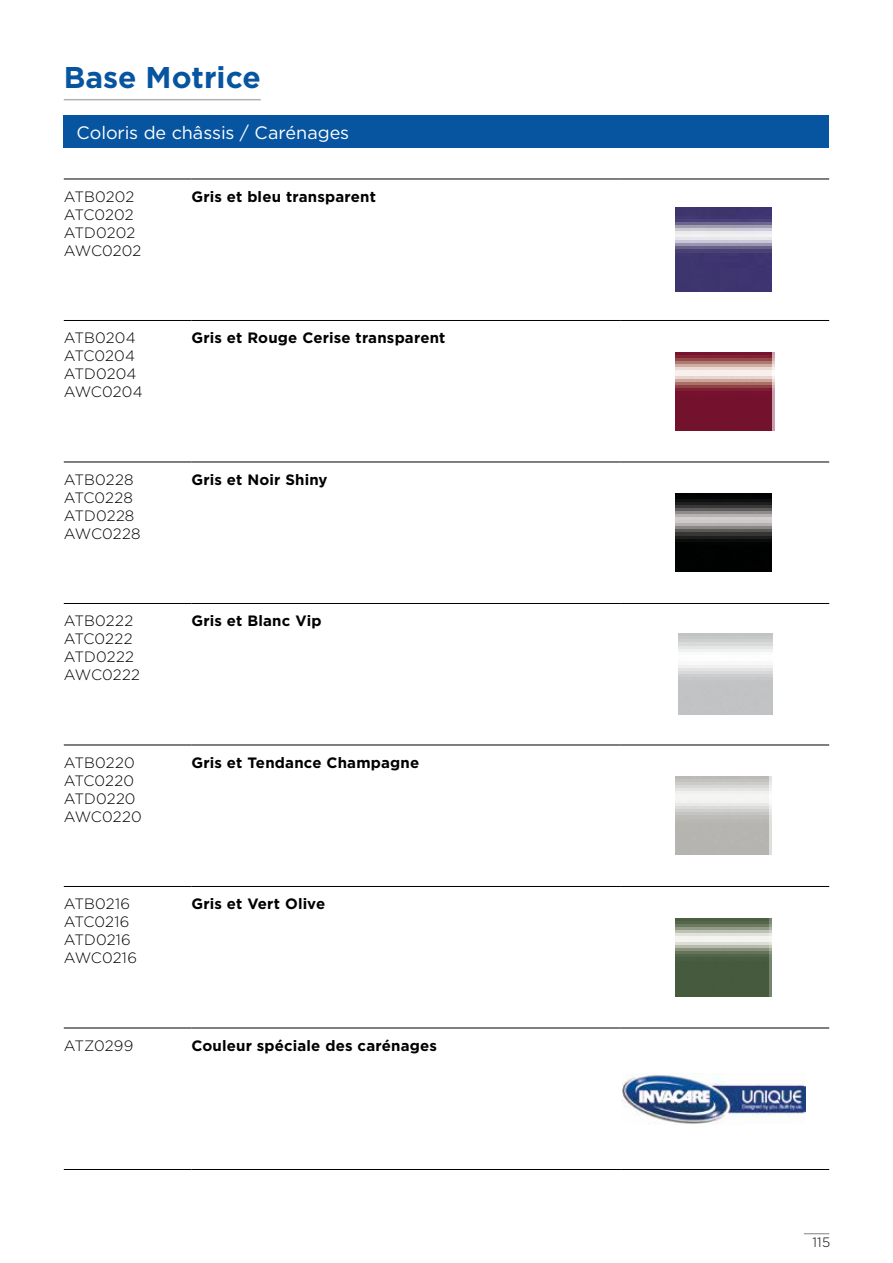
<style>
.page{position:relative;width:893px;height:1263px;background:#fff}
.page>*{position:absolute;margin:0;border:0;box-sizing:border-box;transform-origin:0 0}
.t1{font:700 30px "Gotham";color:#0755a0}
.t2{font:18px "Gotham";letter-spacing:-.005em;color:#fff}
.t3{font:300 15px/18px "Gotham";letter-spacing:.005em;color:#000}
.t4{font:700 15px "Gotham";letter-spacing:.01em;color:#000}
.t5{font:300 13.5px "Gotham";color:#000}
</style>
<div class="page">
<svg style="left:804px;top:1233px;width:25px;height:1px"></svg>
<hr style="left:64px;top:179px;width:127px;height:1px;background:#000">
<hr style="left:191px;top:179px;width:430px;height:1px;background:#000">
<hr style="left:621px;top:179px;width:208px;height:1px;background:#000">
<hr style="left:64px;top:320px;width:127px;height:1px;background:#000">
<hr style="left:191px;top:320px;width:430px;height:1px;background:#000">
<hr style="left:621px;top:320px;width:208px;height:1px;background:#000">
<hr style="left:64px;top:462px;width:127px;height:1px;background:#000">
<hr style="left:191px;top:462px;width:430px;height:1px;background:#000">
<hr style="left:621px;top:462px;width:208px;height:1px;background:#000">
<hr style="left:64px;top:603px;width:127px;height:1px;background:#000">
<hr style="left:191px;top:603px;width:430px;height:1px;background:#000">
<hr style="left:621px;top:603px;width:208px;height:1px;background:#000">
<hr style="left:64px;top:745px;width:127px;height:1px;background:#000">
<hr style="left:191px;top:745px;width:430px;height:1px;background:#000">
<hr style="left:621px;top:745px;width:208px;height:1px;background:#000">
<hr style="left:64px;top:886px;width:127px;height:1px;background:#000">
<hr style="left:191px;top:886px;width:430px;height:1px;background:#000">
<hr style="left:621px;top:886px;width:208px;height:1px;background:#000">
<hr style="left:64px;top:1027px;width:127px;height:1px;background:#000">
<hr style="left:191px;top:1027px;width:430px;height:1px;background:#000">
<hr style="left:621px;top:1027px;width:208px;height:1px;background:#000">
<hr style="left:64px;top:1169px;width:127px;height:1px;background:#000">
<hr style="left:191px;top:1169px;width:430px;height:1px;background:#000">
<hr style="left:621px;top:1169px;width:208px;height:1px;background:#000">
<img style="left:675px;top:208px;width:97px;height:84px">
<img style="left:675px;top:352px;width:99px;height:78px">
<img style="left:675px;top:494px;width:97px;height:78px">
<img style="left:675px;top:777px;width:97px;height:78px">
<img style="left:675px;top:918px;width:97px;height:78px">
<img style="left:623px;top:1073px;width:183px;height:51px">
<hr style="left:64px;top:99px;width:197px;height:1px;background:#b2b1b1">
<div style="left:64px;top:115px;width:765px;height:33px;background:#0755a0"></div>
<h1 class="t1" style="left:64px;top:58px;width:198px">Base Motrice</h1>
<p class="t2" style="left:77px;top:121px;width:274px">Coloris de châssis / Carénages</p>
<p class="t3" style="left:64px;top:187px;width:79px">ATB0202<br>ATC0202<br>ATD0202<br>AWC0202</p>
<p class="t4" style="left:191px;top:186px;width:186px">Gris et bleu transparent</p>
<p class="t3" style="left:64px;top:328px;width:80px">ATB0204<br>ATC0204<br>ATD0204<br>AWC0204</p>
<p class="t4" style="left:191px;top:328px;width:256px">Gris et Rouge Cerise transparent</p>
<p class="t3" style="left:64px;top:470px;width:78px">ATB0228<br>ATC0228<br>ATD0228<br>AWC0228</p>
<p class="t4" style="left:191px;top:469px;width:138px">Gris et Noir Shiny</p>
<p class="t3" style="left:64px;top:611px;width:78px">ATB0222<br>ATC0222<br>ATD0222<br>AWC0222</p>
<p class="t4" style="left:191px;top:611px;width:132px">Gris et Blanc Vip</p>
<p class="t3" style="left:64px;top:753px;width:79px">ATB0220<br>ATC0220<br>ATD0220<br>AWC0220</p>
<p class="t4" style="left:191px;top:752px;width:229px">Gris et Tendance Champagne</p>
<p class="t3" style="left:64px;top:894px;width:75px">ATB0216<br>ATC0216<br>ATD0216<br>AWC0216</p>
<p class="t4" style="left:191px;top:894px;width:135px">Gris et Vert Olive</p>
<p class="t3" style="left:64px;top:1036px;width:71px">ATZ0299</p>
<p class="t4" style="left:191px;top:1035px;width:247px">Couleur spéciale des carénages</p>
<p class="t5" style="left:812px;top:1233px;width:19px">115</p>
</div>
